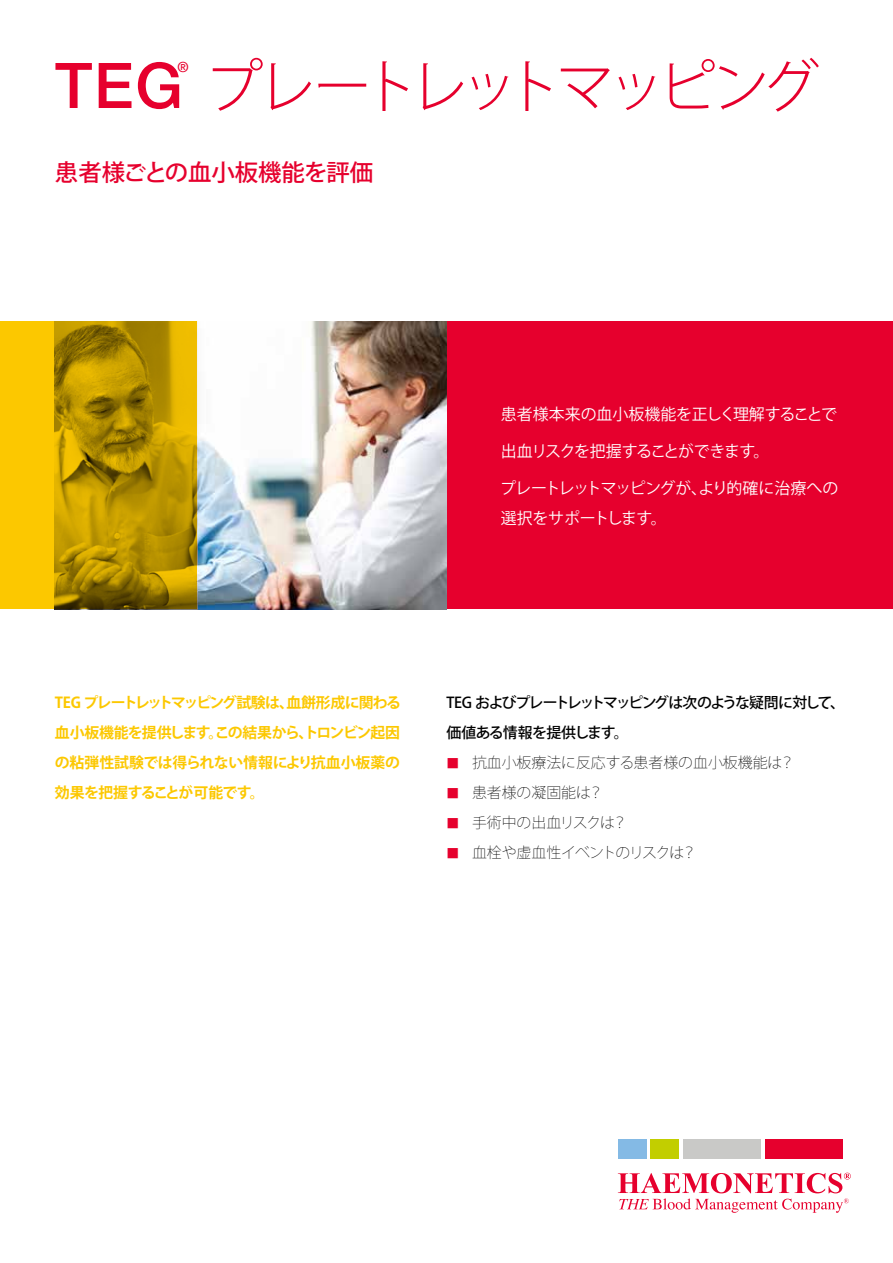
<style>
.page{position:relative;width:893px;height:1263px;background:#fff}
.page>*{position:absolute;margin:0;border:0;box-sizing:border-box;transform-origin:0 0}
.t1{font:300 57.45px "Koz Go Pro";letter-spacing:-.1em;color:#e6002d}
.t2{font:500 23.4px "Koz Go Pro";color:#e6002d}
.t3{font:15.9px/30px "Koz Go Pro";letter-spacing:-.065em;color:#fff}
.t4{font:15.9px "Koz Go Pro";color:#fff}
.t5{font:15.9px "Koz Go Pro";letter-spacing:-.08em;color:#fff}
.t6{font:15.9px "Koz Go Pro";letter-spacing:.005em;color:#fff}
.t7{font:700 14.85px/30px "Koz Go Pro";letter-spacing:-.04em;color:#fcc800}
.t8{font:500 14.85px/30px "Koz Go Pro";letter-spacing:-.1em;color:#000}
.t9{font:200 14.85px "Koz Go Pro";color:#000}
.t10{font:700 14.85px/30px "Koz Go Pro";letter-spacing:-.02em;color:#fcc800}
.t11{font:200 14.85px "Koz Go Pro";letter-spacing:-.05em;color:#000}
.t12{font:500 13.95px "Helvetica Neue";color:#e6002d}
.t13{font:200 12.75px "Koz Go Pro";color:#e6002d}
.s1{font-family:"Helvetica Neue";font-weight:500;font-size:63px}
</style>
<div class="page">
<div style="left:425px;top:322px;width:468px;height:287px;background:#e6002d"></div>
<img style="left:197px;top:322px;width:249px;height:287px">
<div style="left:765px;top:1139px;width:77px;height:20px;background:#e6002d"></div>
<div style="left:618px;top:1139px;width:29px;height:20px;background:#84bae5"></div>
<div style="left:650px;top:1139px;width:29px;height:20px;background:#c2ce00"></div>
<div style="left:683px;top:1139px;width:78px;height:20px;background:#c9c9c7"></div>
<svg style="left:618px;top:1173px;width:233px;height:40px"></svg>
<svg style="left:0;top:322px;width:197px;height:287px;background:#c69d00"></svg>
<h1 class="t1" style="left:55px;top:49px;width:766px"><span class="s1">TEG</span> プレートレットマッピング</h1>
<p class="t12" style="left:178px;top:55px;width:13px">R</p>
<h2 class="t2" style="left:55px;top:157px;width:320px">患者様ごとの血小板機能を評価</h2>
<p class="t4" style="left:501px;top:404px;width:337px">患者様本来の血小板機能を正しく理解することで</p>
<p class="t5" style="left:501px;top:441px;width:270px">出血リスクを把握することができます。</p>
<p class="t6" style="left:699px;top:477px;width:141px">より的確に治療への</p>
<p class="t3" style="left:500px;top:473px;width:208px">プレートレットマッピングが、選択をサポートします。</p>
<p class="t7" style="left:55px;top:688px;width:347px">TEG プレートレットマッピング試験は血餅形成に関わる</p>
<p class="t7" style="left:55px;top:688px;width:347px;text-indent:224px">、<br>血小板機能を提供しますこの結果からトロンビン起因</p>
<p class="t7" style="left:298px;top:718px;width:16px">、</p>
<p class="t10" style="left:55px;top:718px;width:347px;text-indent:154px">。<br>の粘弾性試験では得られない情報により抗血小板薬の効果を把握することが可能です。</p>
<p class="t8" style="left:446px;top:688px;width:400px">TEG およびプレートレットマッピングは次のような疑問に対して、価値ある情報を提供します。</p>
<p class="t9" style="left:780px;top:753px;width:16px">?</p>
<p class="t9" style="left:472px;top:753px;width:312px">抗血小板療法に反応する患者様の血小板機能は</p>
<p class="t13" style="left:446px;top:755px;width:27px">■　</p>
<p class="t9" style="left:472px;top:783px;width:121px">患者様の凝固能は</p>
<p class="t9" style="left:588px;top:783px;width:16px">?</p>
<p class="t13" style="left:446px;top:785px;width:27px">■　</p>
<p class="t9" style="left:472px;top:813px;width:145px">手術中の出血リスクは</p>
<p class="t9" style="left:612px;top:813px;width:16px">?</p>
<p class="t13" style="left:446px;top:815px;width:27px">■　</p>
<p class="t11" style="left:472px;top:843px;width:214px">血栓や虚血性イベントのリスクは</p>
<p class="t9" style="left:682px;top:843px;width:16px">?</p>
<p class="t13" style="left:446px;top:845px;width:27px">■　</p>
</div>
